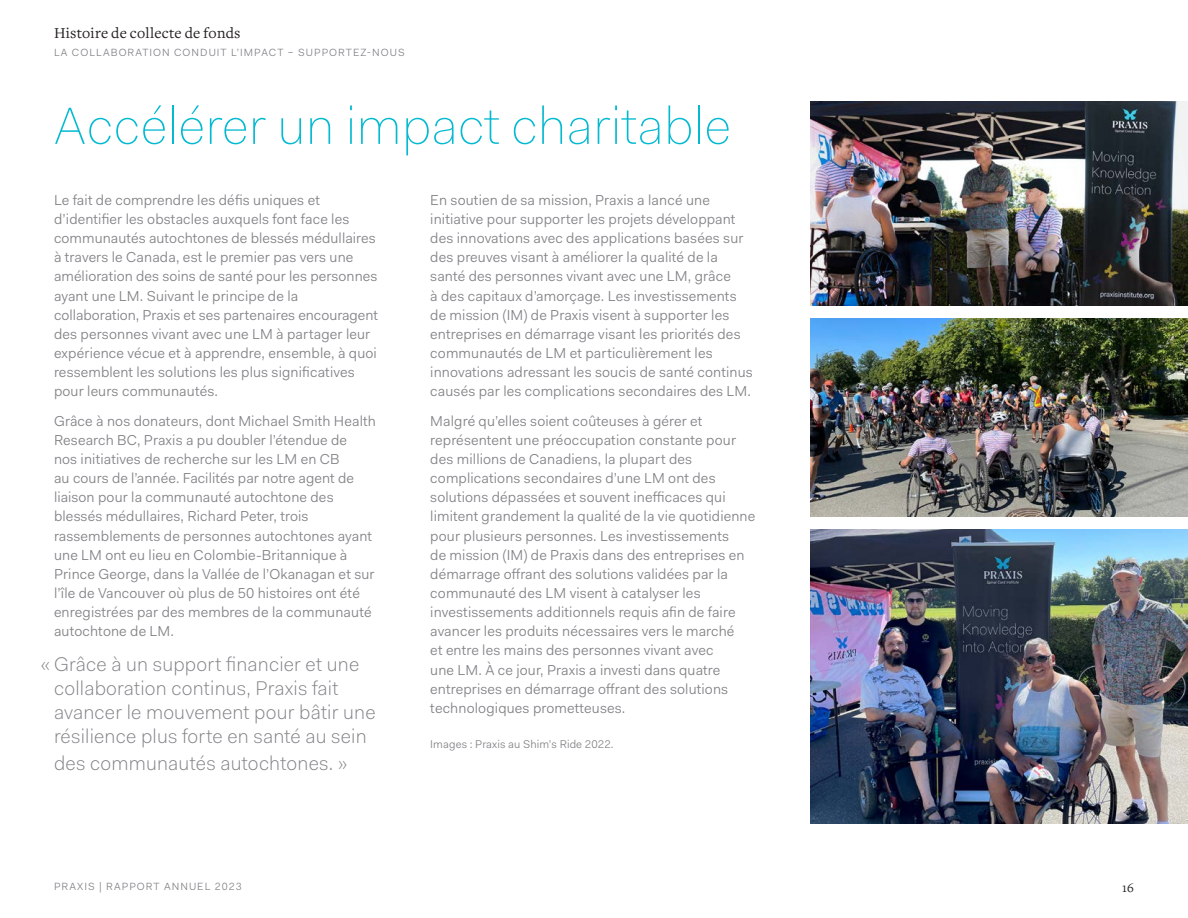
<style>
.page{position:relative;width:1188px;height:918px;background:#fff}
.page>*{position:absolute;margin:0;border:0;box-sizing:border-box;transform-origin:0 0}
.Fakt_Text_L_No_Para_B{font:100 52.5px "Fakt Pro";color:#03bad1}
.Fakt_Text_Half_Para{font:300 19.8px/24px "Fakt Pro";letter-spacing:.01em;color:#808285}
.Freight_Body_Half_Para_B{font:15.75px "Freight Text";letter-spacing:.015em;color:#231f20}
.Fakt_Body_Full_Para{font:14.4px/19.2px "Fakt Pro Blond";letter-spacing:.01em;color:#808285}
.Fakt_Body_Half_Para{font:14.4px/19.2px "Fakt Pro Blond";letter-spacing:.01em;color:#808285}
.Freight_Page_Number_No_Para{font:13.5px "Freight Text";color:#231f20}
.Fakt_Body_S_Half_Para{font:11.25px "Fakt Pro Blond";letter-spacing:.01em;color:#808285}
.Fakt_Running_Head_UC_No_Para{font:10.5px "Fakt Pro Blond";letter-spacing:.1em;color:#808285}
</style>
<div class="page">
<img style="left:810px;top:101px;width:378px;height:204px">
<img style="left:810px;top:530px;width:378px;height:293px">
<img style="left:810px;top:319px;width:378px;height:197px">
<p class="Freight_Body_Half_Para_B" style="left:54px;top:24px;width:188px">Histoire de collecte de fonds</p>
<p class="Fakt_Running_Head_UC_No_Para" style="left:54px;top:45px;width:352px">LA COLLABORATION CONDUIT L’IMPACT – SUPPORTEZ-NOUS</p>
<p class="Fakt_Text_L_No_Para_B" style="left:54px;top:91px;width:679px">Accélérer un impact charitable</p>
<p class="Fakt_Body_Half_Para" style="left:54px;top:190px;width:325px">Le fait de comprendre les défis uniques et d’identifier les obstacles auxquels font face les communautés autochtones de blessés médullaires à travers le Canada, est le premier pas vers une amélioration des soins de santé pour les personnes ayant une LM. Suivant le principe de la collaboration, Praxis et ses partenaires encouragent des personnes vivant avec une LM à partager leur expérience vécue et à apprendre, ensemble, à quoi ressemblent les solutions les plus significatives pour leurs communautés.</p>
<p class="Fakt_Body_Half_Para" style="left:54px;top:411px;width:323px">Grâce à nos donateurs, dont Michael Smith Health Research BC, Praxis a pu doubler l’étendue de<br>nos initiatives de recherche sur les LM en CB<br>au cours de l’année. Facilités par notre agent de liaison pour la communauté autochtone des blessés médullaires, Richard Peter, trois rassemblements de personnes autochtones ayant une LM ont eu lieu en Colombie-Britannique à Prince George, dans la Vallée de l’Okanagan et sur l’île de Vancouver où plus de 50 histoires ont été enregistrées par des membres de la communauté autochtone de LM.</p>
<p class="Fakt_Text_Half_Para" style="left:54px;top:652px;width:323px;text-indent:-14px">« Grâce à un support financier et une collaboration continus, Praxis fait avancer le mouvement pour bâtir une résilience plus forte en santé au sein</p>
<p class="Fakt_Text_Half_Para" style="left:54px;top:751px;width:295px">des communautés autochtones. »</p>
<p class="Fakt_Body_Full_Para" style="left:430px;top:190px;width:324px">En soutien de sa mission, Praxis a lancé une initiative pour supporter les projets développant des innovations avec des applications basées sur des preuves visant à améliorer la qualité de la santé des personnes vivant avec une LM, grâce<br>à des capitaux d’amorçage. Les investissements de mission (IM) de Praxis visent à supporter les entreprises en démarrage visant les priorités des communautés de LM et particulièrement les innovations adressant les soucis de santé continus causés par les complications secondaires des LM.</p>
<p class="Fakt_Body_Full_Para" style="left:430px;top:411px;width:327px">Malgré qu’elles soient coûteuses à gérer et représentent une préoccupation constante pour des millions de Canadiens, la plupart des complications secondaires d’une LM ont des solutions dépassées et souvent inefficaces qui limitent grandement la qualité de la vie quotidienne pour plusieurs personnes. Les investissements<br>de mission (IM) de Praxis dans des entreprises en démarrage offrant des solutions validées par la communauté des LM visent à catalyser les investissements additionnels requis afin de faire avancer les produits nécessaires vers le marché<br>et entre les mains des personnes vivant avec<br>une LM. À ce jour, Praxis a investi dans quatre entreprises en démarrage offrant des solutions technologiques prometteuses.</p>
<p class="Fakt_Body_S_Half_Para" style="left:430px;top:737px;width:185px">Images : Praxis au Shim’s Ride 2022.</p>
<p class="Fakt_Running_Head_UC_No_Para" style="left:54px;top:880px;width:189px">PRAXIS | RAPPORT ANNUEL 2023</p>
<p class="Freight_Page_Number_No_Para" style="left:1122px;top:880px;width:13px">16</p>
</div>
